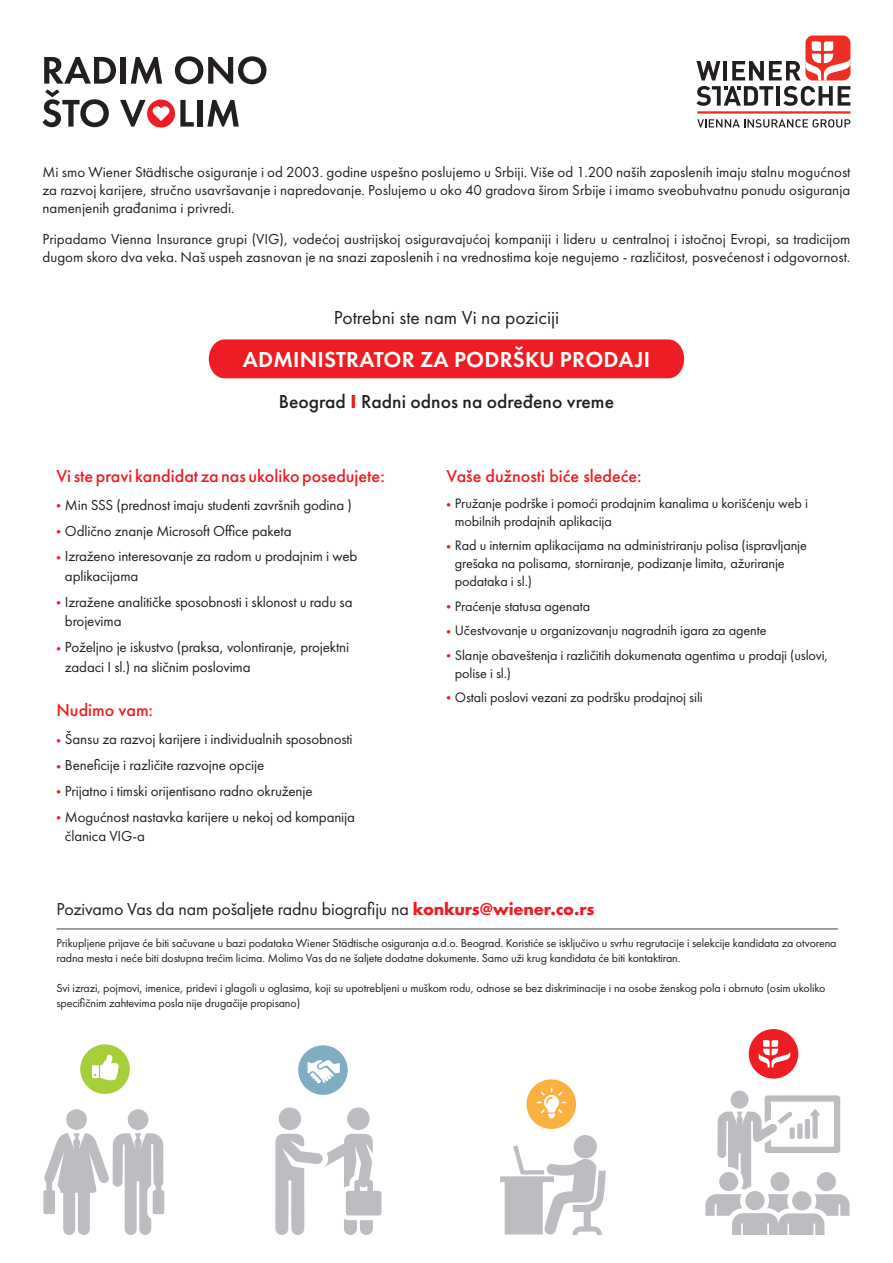
<style>
.page{position:relative;width:893px;height:1263px;background:#fff}
.page>*{position:absolute;margin:0;border:0;box-sizing:border-box;transform-origin:0 0}
.t1{font:600 22.5px "Futura PT";letter-spacing:.01em;color:#fff}
.t2{font:500 19.5px "Futura PT";color:#231f20}
.t3{font:19.5px "Futura PT";color:#231f20}
.t4{font:500 18px "Futura PT";color:#ee1d23}
.t5{font:18px "Futura PT";letter-spacing:-.01em;color:#231f20}
.t6{font:15px/19.5px "Futura PT";letter-spacing:-.01em;color:#231f20}
.t7{font:14.25px/18px "Futura PT";letter-spacing:-.01em;color:#231f20}
.t8{font:12px/15px "Futura PT";letter-spacing:-.01em;color:#231f20}
.s1{font-weight:700;color:#ee1d23}
.s2{color:#ee1d23}
</style>
<div class="page">
<div style="left:209px;top:339px;width:475px;height:39px;background:#ee1d23"></div>
<svg style="left:696px;top:86px;width:77px;height:20px"></svg>
<hr style="left:776px;top:86px;width:4px;height:20px;background:#231f20">
<svg style="left:783px;top:86px;width:67px;height:20px"></svg>
<hr style="left:723px;top:61px;width:4px;height:19px;background:#231f20">
<svg style="left:696px;top:61px;width:24px;height:19px"></svg>
<hr style="left:697px;top:111px;width:153px;height:3px;background:#ee2e22">
<svg style="left:697px;top:119px;width:153px;height:9px"></svg>
<div style="left:805px;top:35px;width:45px;height:45px;background:#ee2e22;border-radius:8px"></div>
<svg style="left:732px;top:41px;width:118px;height:39px"></svg>
<svg style="left:175px;top:56px;width:91px;height:28px"></svg>
<svg style="left:180px;top:100px;width:14px;height:27px"></svg>
<div style="left:197px;top:100px;width:6px;height:27px;background:#231f20"></div>
<svg style="left:207px;top:100px;width:32px;height:27px"></svg>
<div style="left:147px;top:100px;width:28px;height:28px;background:#ee1d23;border-radius:50%"></div>
<svg style="left:43px;top:57px;width:126px;height:70px"></svg>
<div style="left:128px;top:1109px;width:20px;height:21px;background:#bcbdc0;border-radius:50%"></div>
<div style="left:66px;top:1109px;width:21px;height:21px;background:#bcbdc0;border-radius:50%"></div>
<svg style="left:43px;top:1133px;width:121px;height:102px"></svg>
<div style="left:80px;top:1044px;width:50px;height:50px;background:#a6ce39;border-radius:50%"></div>
<svg style="left:92px;top:1054px;width:27px;height:26px"></svg>
<div style="left:279px;top:1107px;width:22px;height:23px;background:#bcbdc0;border-radius:50%"></div>
<div style="left:347px;top:1107px;width:23px;height:23px;background:#bcbdc0;border-radius:50%"></div>
<svg style="left:275px;top:1134px;width:106px;height:101px"></svg>
<div style="left:298px;top:1045px;width:50px;height:50px;background:#7fadc4;border-radius:50%"></div>
<svg style="left:308px;top:1060px;width:32px;height:24px"></svg>
<div style="left:574px;top:1135px;width:23px;height:23px;background:#bcbdc0;border-radius:50%"></div>
<svg style="left:500px;top:1145px;width:106px;height:90px"></svg>
<div style="left:526px;top:1079px;width:50px;height:50px;background:#fbb03f;border-radius:50%"></div>
<svg style="left:537px;top:1088px;width:29px;height:30px"></svg>
<div style="left:749px;top:1029px;width:49px;height:49px;background:#ee1d23;border-radius:50%"></div>
<svg style="left:759px;top:1040px;width:31px;height:27px"></svg>
<div style="left:731px;top:1091px;width:18px;height:18px;background:#bcbdc0;border-radius:50%"></div>
<svg style="left:705px;top:1095px;width:145px;height:140px"></svg>
<hr style="left:57px;top:928px;width:781px;height:2px;background:#808285">
<p class="t6" style="left:43px;top:163px;width:809px;line-height:18px;text-align:justify">Mi smo Wiener Städtische osiguranje i od 2003. godine uspešno poslujemo u Srbiji. Više od 1.200 naših zaposlenih imaju stalnu mogućnost za razvoj karijere, stručno usavršavanje i napredovanje. Poslujemo u oko 40 gradova širom Srbije i imamo sveobuhvatnu ponudu osiguranja namenjenih građanima i privredi.</p>
<p class="t6" style="left:43px;top:229px;width:809px;line-height:18px">Pripadamo Vienna Insurance grupi (VIG), vodećoj austrijskoj osiguravajućoj kompaniji i lideru u centralnoj i istočnoj Evropi, sa tradicijom dugom skoro dva veka. Naš uspeh zasnovan je na snazi zaposlenih i na vrednostima koje negujemo - različitost, posvećenost i odgovornost.</p>
<p class="t3" style="left:334px;top:306px;width:227px">Potrebni ste nam Vi na poziciji</p>
<p class="t1" style="left:243px;top:346px;width:409px">ADMINISTRATOR ZA PODRŠKU PRODAJI</p>
<p class="t2" style="left:279px;top:390px;width:337px">Beograd <span class="s1">I</span> Radni odnos na određeno vreme</p>
<p class="t4" style="left:57px;top:465px;width:330px">Vi ste pravi kandidat za nas ukoliko posedujete:</p>
<p class="t6" style="left:57px;top:495px;width:297px"><span class="s2">●</span> Min SSS (prednost imaju studenti završnih godina )</p>
<p class="t6" style="left:57px;top:521px;width:237px"><span class="s2">●</span> Odlično znanje Microsoft Office paketa</p>
<p class="t6" style="left:65px;top:547px;width:294px;text-indent:-8px"><span class="s2">●</span> Izraženo interesovanje za radom u prodajnim i web aplikacijama</p>
<p class="t6" style="left:65px;top:592px;width:289px;text-indent:-8px"><span class="s2">●</span> Izražene analitičke sposobnosti i sklonost u radu sa brojevima</p>
<p class="t6" style="left:65px;top:637px;width:286px;text-indent:-8px"><span class="s2">●</span> Poželjno je iskustvo (praksa, volontiranje, projektni zadaci I sl.) na sličnim poslovima</p>
<p class="t4" style="left:57px;top:699px;width:98px">Nudimo vam:</p>
<p class="t6" style="left:57px;top:729px;width:298px"><span class="s2">●</span> Šansu za razvoj karijere i individualnih sposobnosti</p>
<p class="t6" style="left:57px;top:755px;width:209px"><span class="s2">●</span> Beneficije i različite razvojne opcije</p>
<p class="t6" style="left:57px;top:781px;width:258px"><span class="s2">●</span> Prijatno i timski orijentisano radno okruženje</p>
<p class="t6" style="left:65px;top:807px;width:292px;text-indent:-8px"><span class="s2">●</span> Mogućnost nastavka karijere u nekoj od kompanija članica VIG-a</p>
<p class="t4" style="left:446px;top:465px;width:197px">Vaše dužnosti biće sledeće:</p>
<p class="t7" style="left:455px;top:494px;width:355px;text-indent:-8px"><span class="s2">●</span> Pružanje podrške i pomoći prodajnim kanalima u korišćenju web i mobilnih prodajnih aplikacija</p>
<p class="t7" style="left:455px;top:537px;width:354px;text-indent:-8px"><span class="s2">●</span> Rad u internim aplikacijama na administriranju polisa (ispravljanje grešaka na polisama, storniranje, podizanje limita, ažuriranje podataka i sl.)</p>
<p class="t7" style="left:446px;top:597px;width:145px"><span class="s2">●</span> Praćenje statusa agenata</p>
<p class="t7" style="left:446px;top:621px;width:322px"><span class="s2">●</span> Učestvovanje u organizovanju nagradnih igara za agente</p>
<p class="t7" style="left:455px;top:646px;width:375px;text-indent:-8px"><span class="s2">●</span> Slanje obaveštenja i različitih dokumenata agentima u prodaji (uslovi, polise i sl.)</p>
<p class="t7" style="left:446px;top:688px;width:258px"><span class="s2">●</span> Ostali poslovi vezani za podršku prodajnoj sili</p>
<p class="t5" style="left:57px;top:898px;width:540px">Pozivamo Vas da nam pošaljete radnu biografiju na <span class="s1">konkurs@wiener.co.rs</span></p>
<p class="t8" style="left:57px;top:935px;width:781px">Prikupljene prijave će biti sačuvane u bazi podataka Wiener Städtische osiguranja a.d.o. Beograd. Koristiće se isključivo u svrhu regrutacije i selekcije kandidata za otvorena radna mesta i neće biti dostupna trećim licima. Molimo Vas da ne šaljete dodatne dokumente. Samo uži krug kandidata će biti kontaktiran.</p>
<p class="t8" style="left:57px;top:980px;width:770px">Svi izrazi, pojmovi, imenice, pridevi i glagoli u oglasima, koji su upotrebljeni u muškom rodu, odnose se bez diskriminacije i na osobe ženskog pola i obrnuto (osim ukoliko specifičnim zahtevima posla nije drugačije propisano)</p>
</div>
